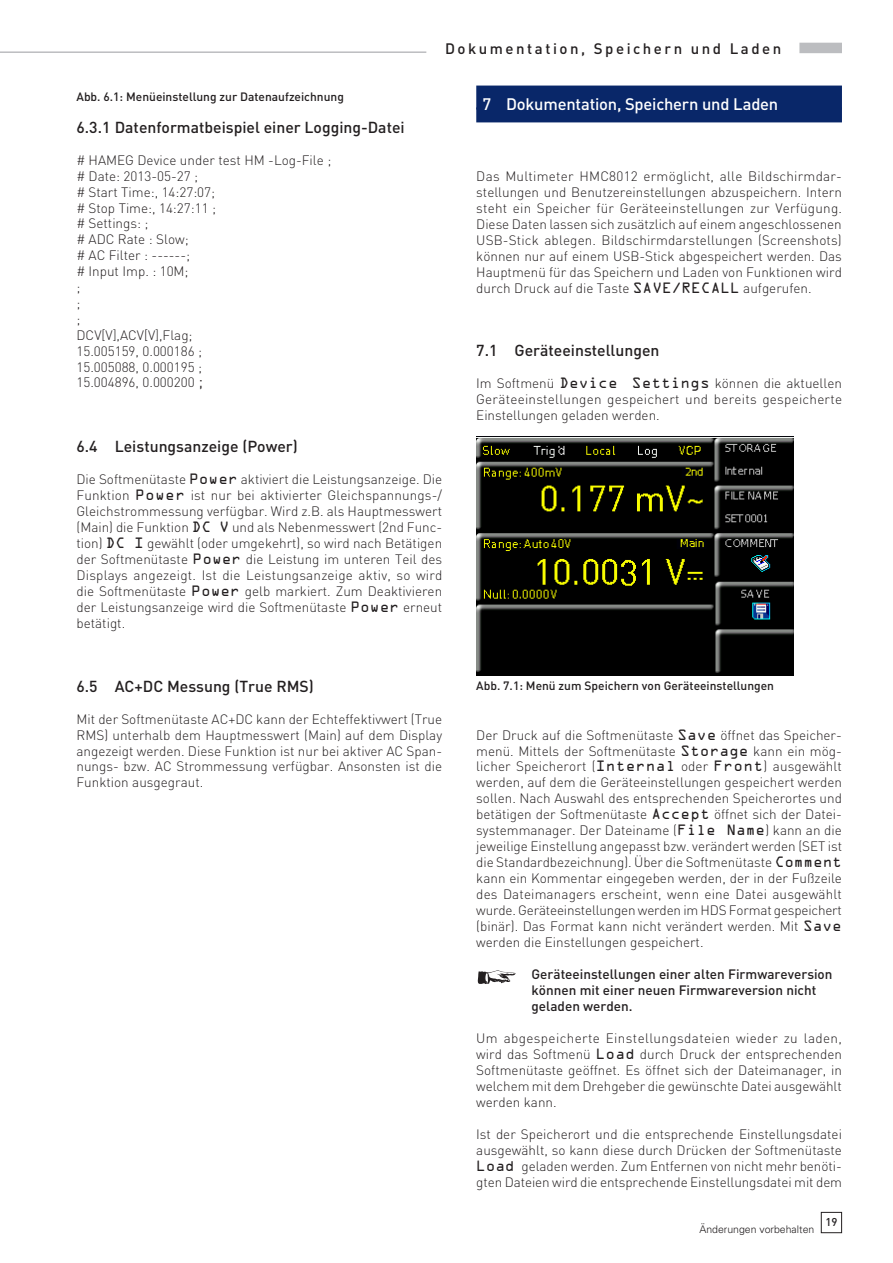
<style>
.page{position:relative;width:893px;height:1263px;background:#fff}
.page>*{position:absolute;margin:0;border:0;box-sizing:border-box;transform-origin:0 0}
.t1{font:500 16.5px "DIN";letter-spacing:-.01em;color:#fff}
.t2{font:500 15.75px "DIN";color:#231f20}
.t3{font:500 15px "DIN";letter-spacing:.17em;color:#231f20}
.t4{font:300 13.5px/15.9px "DIN";color:#231f20;text-align:justify}
.t5{font:500 13.5px/15.9px "DIN";color:#231f20}
.t6{font:500 12px "DIN";color:#231f20}
.t7{font:500 11.25px "DIN";color:#231f20}
.t8{font:300 10.5px "Univers";color:#231f20}
.s1{font-size:18px}
.s2{font-family:"OCRA Std";font-weight:400}
</style>
<div class="page">
<div style="left:799px;top:43px;width:43px;height:10px;background:#bcbdc0"></div>
<div style="left:821px;top:1212px;width:21px;height:21px;border:1px solid #231f20"></div>
<hr style="left:0;top:51px;width:740px;height:2px;background:#bcbdc0">
<div style="left:426px;top:46px;width:355px;height:12px;background:#fff"></div>
<div style="left:476px;top:86px;width:366px;height:24px;background:#092769"></div>
<div style="left:476px;top:107px;width:366px;height:15px;background:#092769"></div>
<img style="left:476px;top:436px;width:317px;height:240px">
<svg style="left:478px;top:970px;width:37px;height:14px"></svg>
<p class="t6" style="left:76px;top:89px;width:269px">Abb. 6.1: Menüeinstellung zur Datenaufzeichnung</p>
<p class="t2" style="left:76px;top:117px;width:330px">6.3.1 Datenformatbeispiel einer Logging-Datei</p>
<p class="t4" style="left:76px;top:152px;width:256px;text-align:left"># HAMEG Device under test HM -Log-File ; # Date: 2013-05-27 ;<br># Start Time:, 14:27:07;<br># Stop Time:, 14:27:11 ;<br># Settings: ;<br># ADC Rate : Slow;<br># AC Filter : ------;<br># Input Imp. : 10M;<br>;<br>;<br>;<br>DCV[V],ACV[V],Flag;<br>15.005159, 0.000186 ;<br>15.005088, 0.000195 ;<br>15.004896, 0.000200 <span class="s1">;</span></p>
<p class="t3" style="left:445px;top:39px;width:338px">Dokumentation, Speichern und Laden</p>
<p class="t1" style="left:483px;top:93px;width:297px">7 Dokumentation, Speichern und Laden</p>
<p class="t4" style="left:476px;top:168px;width:367px">Das Multimeter HMC8012 ermöglicht, alle Bildschirmdar&shy;stellungen und Benutzereinstellungen abzuspeichern. Intern steht ein Speicher für Geräteeinstellungen zur Verfügung.<br>Diese Daten lassen sich zusätzlich auf einem angeschlossenen USB-Stick ablegen. Bildschirmdarstellungen (Screenshots) können nur auf einem USB-Stick abgespeichert werden. Das Hauptmenü für das Speichern und Laden von Funktionen wird durch Druck auf die Taste <span class="s2">SAVE/RECALL</span> aufgerufen.</p>
<p class="t2" style="left:476px;top:341px;width:185px">7.1 Geräteeinstellungen</p>
<p class="t4" style="left:476px;top:375px;width:367px">Im Softmenü <span class="s2">Device Settings</span> können die aktuellen Geräteeinstellungen gespeichert und bereits gespeicherte Einstellungen geladen werden.</p>
<p class="t2" style="left:76px;top:436px;width:223px">6.4 Leistungsanzeige (Power)</p>
<p class="t4" style="left:76px;top:471px;width:367px">Die Softmenütaste <span class="s2">Power</span> aktiviert die Leistungsanzeige. Die Funktion <span class="s2">Power</span> ist nur bei aktivierter Gleichspannungs-/ Gleichstrommessung verfügbar. Wird z.B. als Hauptmesswert (Main) die Funktion <span class="s2">DC V</span> und als Nebenmesswert (2nd Func&shy;tion) <span class="s2">DC I</span> gewählt (oder umgekehrt), so wird nach Betätigen der Softmenütaste <span class="s2">Power</span> die Leistung im unteren Teil des Displays angezeigt. Ist die Leistungsanzeige aktiv, so wird die Softmenütaste <span class="s2">Power</span> gelb markiert. Zum Deaktivieren der Leistungsanzeige wird die Softmenütaste <span class="s2">Power</span> erneut betätigt.</p>
<p class="t2" style="left:76px;top:676px;width:239px">6.5 AC+DC Messung (True RMS)</p>
<p class="t4" style="left:76px;top:711px;width:367px">Mit der Softmenütaste AC+DC kann der Echteffektivwert (True RMS) unterhalb dem Hauptmesswert (Main) auf dem Display angezeigt werden. Diese Funktion ist nur bei aktiver AC Span&shy;nungs- bzw. AC Strommessung verfügbar. Ansonsten ist die Funktion ausgegraut.</p>
<p class="t6" style="left:476px;top:678px;width:299px">Abb. 7.1: Menü zum Speichern von Geräteeinstellungen</p>
<p class="t4" style="left:476px;top:727px;width:367px">Der Druck auf die Softmenütaste <span class="s2">Save</span> öffnet das Speicher&shy;menü. Mittels der Softmenütaste <span class="s2">Storage</span> kann ein mög&shy;licher Speicherort (<span class="s2">Internal</span> oder <span class="s2">Front</span>) ausgewählt werden, auf dem die Geräteeinstellungen gespeichert werden sollen. Nach Auswahl des entsprechenden Speicherortes und betätigen der Softmenütaste <span class="s2">Accept</span> öffnet sich der Datei&shy;systemmanager. Der Dateiname (<span class="s2">File Name</span>) kann an die jeweilige Einstellung angepasst bzw. verändert werden (SET ist die Standardbezeichnung). Über die Softmenütaste <span class="s2">Comment </span>kann ein Kommentar eingegeben werden, der in der Fußzeile des Dateimanagers erscheint, wenn eine Datei ausgewählt wurde. Geräteeinstellungen werden im HDS Format gespeichert (binär). Das Format kann nicht verändert werden. Mit <span class="s2">Save </span>werden die Einstellungen gespeichert.</p>
<p class="t5" style="left:532px;top:966px;width:302px">Geräteeinstellungen einer alten Firmwareversion können mit einer neuen Firmwareversion nicht geladen werden.</p>
<p class="t4" style="left:476px;top:1030px;width:367px">Um abgespeicherte Einstellungsdateien wieder zu laden, wird das Softmenü <span class="s2">Load</span> durch Druck der entsprechenden Softmenütaste geöffnet. Es öffnet sich der Dateimanager, in welchem mit dem Drehgeber die gewünschte Datei ausgewählt werden kann.</p>
<p class="t4" style="left:476px;top:1126px;width:367px">Ist der Speicherort und die entsprechende Einstellungsdatei ausgewählt, so kann diese durch Drücken der Softmenütaste <span class="s2">Load</span> geladen werden. Zum Entfernen von nicht mehr benöti&shy;gten Dateien wird die entsprechende Einstellungsdatei mit dem</p>
<p class="t8" style="left:699px;top:1222px;width:116px">Änderungen vorbehalten</p>
<p class="t7" style="left:826px;top:1215px;width:13px">19</p>
</div>
